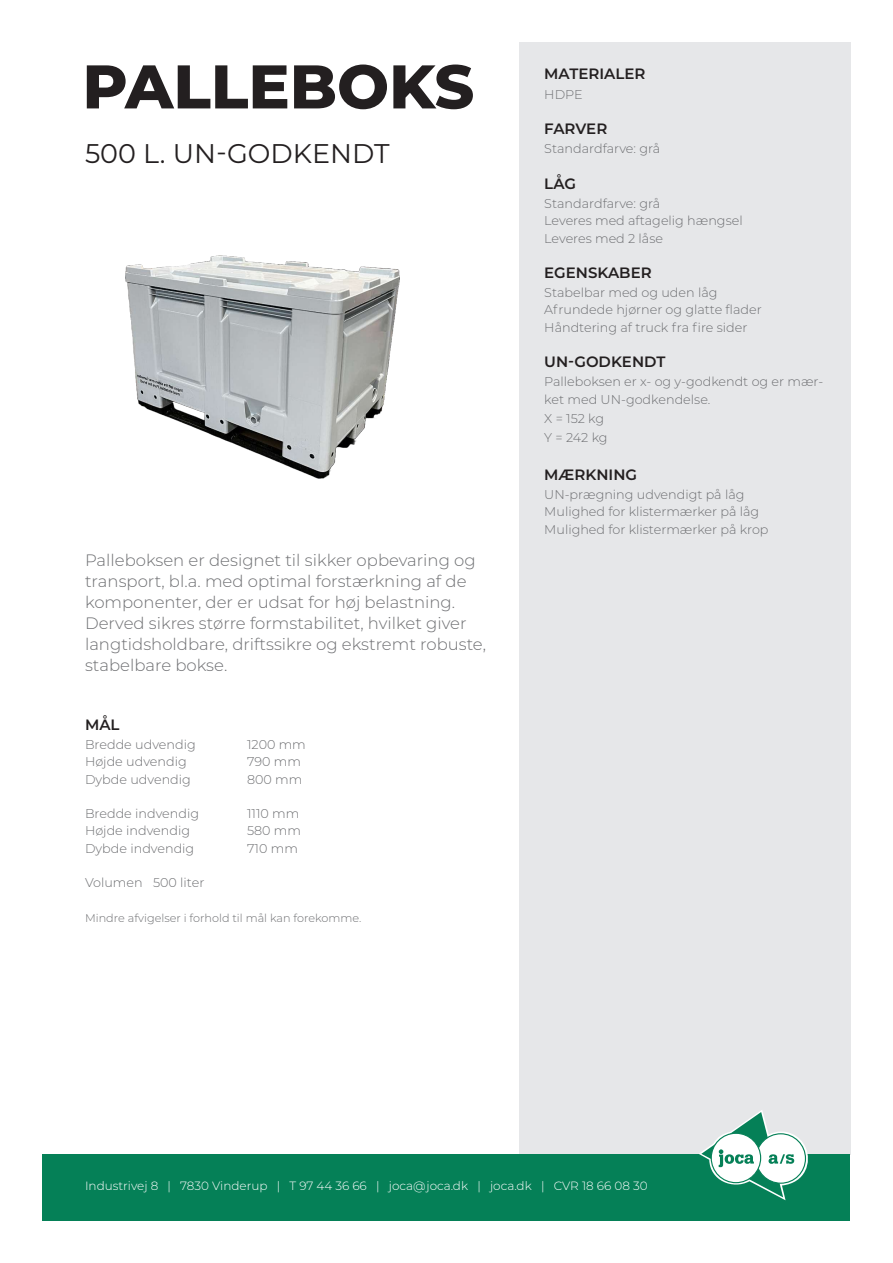
<style>
.page{position:relative;width:893px;height:1263px;background:#fff}
.page>*{position:absolute;margin:0;border:0;box-sizing:border-box;transform-origin:0 0}
.t1{font:800 61.5px "Montserrat";color:#231f20}
.t2{font:27px "Montserrat";color:#231f20}
.t3{font:300 16.5px/21px "Montserrat";color:#6d6e71}
.t4{font:600 15px "Montserrat";color:#231f20}
.t5{font:300 12.75px/17.2px "Montserrat";color:#6d6e71}
.t6{font:300 12px "Montserrat";color:#fff}
.t7{font:300 11.25px "Montserrat";color:#6d6e71}
</style>
<div class="page">
<div style="left:519px;top:43px;width:331px;height:1112px;background:#e6e7e9"></div>
<div style="left:43px;top:1154px;width:807px;height:66px;background:#058057"></div>
<svg style="left:699px;top:1110px;width:109px;height:90px"></svg>
<img style="left:125px;top:255px;width:275px;height:224px">
<h1 class="t1" style="left:82px;top:51px;width:393px">PALLEBOKS</h1>
<h2 class="t2" style="left:85px;top:138px;width:306px">500 L. UN-GODKENDT</h2>
<p class="t3" style="left:85px;top:550px;width:403px">Palleboksen er designet til sikker opbevaring og transport, bl.a. med optimal forstærkning af de komponenter, der er udsat for høj belastning.<br>Derved sikres større formstabilitet, hvilket giver langtidsholdbare, driftssikre og ekstremt robuste, stabelbare bokse.</p>
<p class="t4" style="left:85px;top:716px;width:36px">MÅL</p>
<p class="t5" style="left:85px;top:736px;width:112px">Bredde udvendig</p>
<p class="t5" style="left:247px;top:736px;width:60px">1200 mm</p>
<p class="t5" style="left:85px;top:754px;width:103px">Højde udvendig</p>
<p class="t5" style="left:247px;top:754px;width:55px">790 mm</p>
<p class="t5" style="left:85px;top:771px;width:107px">Dybde udvendig</p>
<p class="t5" style="left:247px;top:771px;width:57px">800 mm</p>
<p class="t5" style="left:85px;top:805px;width:116px">Bredde indvendig</p>
<p class="t5" style="left:247px;top:805px;width:54px">1110 mm</p>
<p class="t5" style="left:85px;top:823px;width:107px">Højde indvendig</p>
<p class="t5" style="left:247px;top:823px;width:55px">580 mm</p>
<p class="t5" style="left:85px;top:840px;width:111px">Dybde indvendig</p>
<p class="t5" style="left:247px;top:840px;width:52px">710 mm</p>
<p class="t5" style="left:85px;top:874px;width:121px">Volumen 500 liter</p>
<p class="t7" style="left:85px;top:912px;width:278px">Mindre afvigelser i forhold til mål kan forekomme.</p>
<p class="t4" style="left:544px;top:65px;width:103px">MATERIALER</p>
<p class="t5" style="left:544px;top:86px;width:40px">HDPE</p>
<p class="t4" style="left:544px;top:120px;width:65px">FARVER</p>
<p class="t5" style="left:544px;top:141px;width:118px">Standardfarve: grå</p>
<p class="t4" style="left:544px;top:175px;width:33px">LÅG</p>
<p class="t5" style="left:544px;top:196px;width:200px">Standardfarve: grå<br>Leveres med aftagelig hængsel<br>Leveres med 2 låse</p>
<p class="t4" style="left:544px;top:264px;width:109px">EGENSKABER</p>
<p class="t5" style="left:544px;top:285px;width:219px">Stabelbar med og uden låg<br>Afrundede hjørner og glatte flader<br>Håndtering af truck fra fire sider</p>
<p class="t4" style="left:544px;top:353px;width:123px">UN-GODKENDT</p>
<p class="t5" style="left:544px;top:374px;width:280px">Palleboksen er x- og y-godkendt og er mær&shy;ket med UN-godkendelse.</p>
<p class="t5" style="left:544px;top:409px;width:65px;line-height:19.4px">X = 152 kg<br>Y = 242 kg</p>
<p class="t4" style="left:544px;top:466px;width:94px">MÆRKNING</p>
<p class="t5" style="left:544px;top:487px;width:226px">UN-prægning udvendigt på låg<br>Mulighed for klistermærker på låg<br>Mulighed for klistermærker på krop</p>
<p class="t6" style="left:85px;top:1181px;width:564px">Industrivej 8 | 7830 Vinderup | T 97 44 36 66 | joca@joca.dk | joca.dk | CVR 18 66 08 30</p>
</div>
